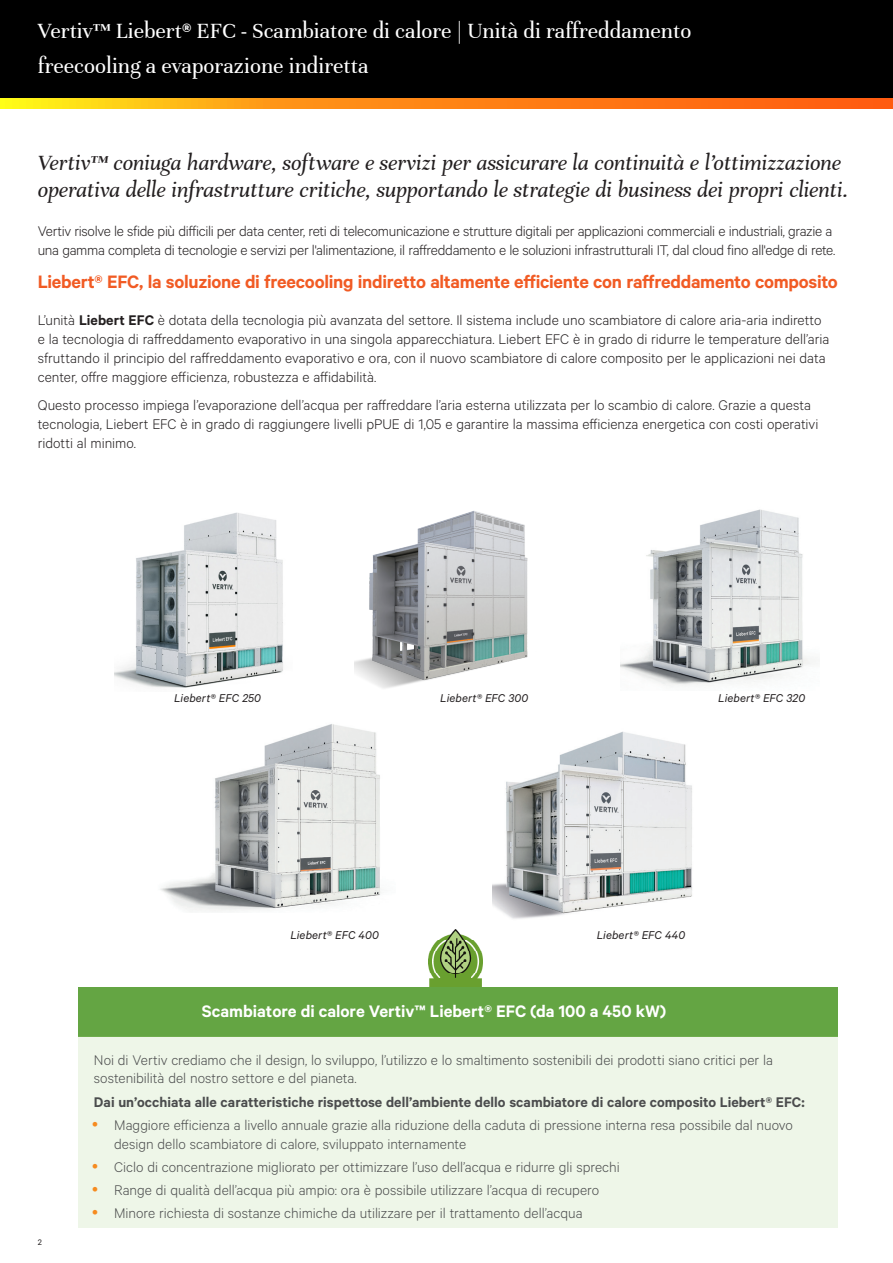
<style>
.page{position:relative;width:893px;height:1263px;background:#fff}
.page>*{position:absolute;margin:0;border:0;box-sizing:border-box;transform-origin:0 0}
.Vertiv_Lead-in{font:italic 23.25px/27.8px "Unna";letter-spacing:-.01em;color:#231f20}
.t1{font:23.25px/35.1px "Unna";color:#fff}
.Vertiv_Orange_Main_H{font:600 20.25px "Calibre";letter-spacing:-.015em;color:#f15b24}
.Orange_Box_Heading{font:600 18.75px "Calibre";color:#fff}
.Vertiv_Body_Text{font:300 15.75px/18.9px "Calibre";letter-spacing:-.005em;color:#231f20}
.Gray_Column_Body_Tex{font:300 15.75px/18.9px "Calibre";color:#4b4c4d}
.Gray_Column_Heading{font:600 15.75px "Calibre";letter-spacing:.005em;color:#4b4c4d}
.Vertiv_Caption{font:italic 12.75px "Calibre";letter-spacing:.01em;color:#231f20}
.t2{font:9px "Calibre";color:#231f20}
.s1{font-family:"Calibre";font-weight:600}
.s2{font-weight:600}
</style>
<div class="page">
<div style="left:0;top:0;width:893px;height:108px;background:#000"></div>
<svg style="left:0;top:98px;width:893px;height:11px;background:#ff9014"></svg>
<img style="left:428px;top:930px;width:54px;height:58px">
<div style="left:78px;top:988px;width:760px;height:49px;background:#64a543"></div>
<div style="left:78px;top:1036px;width:760px;height:192px;background:#eef6e8"></div>
<img style="left:355px;top:511px;width:173px;height:178px">
<img style="left:621px;top:509px;width:190px;height:177px">
<img style="left:160px;top:724px;width:221px;height:188px">
<img style="left:492px;top:731px;width:200px;height:188px">
<img style="left:114px;top:512px;width:169px;height:176px">
<h1 class="t1" style="left:38px;top:14px;width:655px">Vertiv™ Liebert<span class="s1">®</span> EFC - Scambiatore di calore | Unità di raffreddamento freecooling a evaporazione indiretta</h1>
<p class="Vertiv_Lead-in" style="left:38px;top:149px;width:812px">Vertiv™ coniuga hardware, software e servizi per assicurare la continuità e l’ottimizzazione operativa delle infrastrutture critiche, supportando le strategie di business dei propri clienti.</p>
<p class="Vertiv_Body_Text" style="left:38px;top:221px;width:799px">Vertiv risolve le sfide più difficili per data center, reti di telecomunicazione e strutture digitali per applicazioni commerciali e industriali, grazie a una gamma completa di tecnologie e servizi per l'alimentazione, il raffreddamento e le soluzioni infrastrutturali IT, dal cloud fino all'edge di rete.</p>
<p class="Vertiv_Orange_Main_H" style="left:38px;top:270px;width:801px">Liebert® EFC, la soluzione di freecooling indiretto altamente efficiente con raffreddamento composito</p>
<p class="Vertiv_Body_Text" style="left:38px;top:310px;width:793px">L’unità <span class="s2">Liebert EFC</span> è dotata della tecnologia più avanzata del settore. Il sistema include uno scambiatore di calore aria-aria indiretto e la tecnologia di raffreddamento evaporativo in una singola apparecchiatura. Liebert EFC è in grado di ridurre le temperature dell’aria sfruttando il principio del raffreddamento evaporativo e ora, con il nuovo scambiatore di calore composito per le applicazioni nei data center, offre maggiore efficienza, robustezza e affidabilità.</p>
<p class="Vertiv_Body_Text" style="left:38px;top:395px;width:782px">Questo processo impiega l’evaporazione dell’acqua per raffreddare l’aria esterna utilizzata per lo scambio di calore. Grazie a questa tecnologia, Liebert EFC è in grado di raggiungere livelli pPUE di 1,05 e garantire la massima efficienza energetica con costi operativi ridotti al minimo.</p>
<p class="Vertiv_Caption" style="left:174px;top:691px;width:88px">Liebert® EFC 250</p>
<p class="Vertiv_Caption" style="left:440px;top:691px;width:90px">Liebert® EFC 300</p>
<p class="Vertiv_Caption" style="left:718px;top:691px;width:88px">Liebert® EFC 320</p>
<p class="Vertiv_Caption" style="left:290px;top:927px;width:90px">Liebert® EFC 400</p>
<p class="Vertiv_Caption" style="left:597px;top:927px;width:90px">Liebert® EFC 440</p>
<p class="Orange_Box_Heading" style="left:202px;top:1000px;width:466px">Scambiatore di calore Vertiv™ Liebert® EFC (da 100 a 450 kW)</p>
<p class="t2" style="left:38px;top:1236px;width:6px">2</p>
<p class="Gray_Column_Body_Tex" style="left:94px;top:1049px;width:681px">Noi di Vertiv crediamo che il design, lo sviluppo, l’utilizzo e lo smaltimento sostenibili dei prodotti siano critici per la sostenibilità del nostro settore e del pianeta.</p>
<p class="Gray_Column_Heading" style="left:94px;top:1092px;width:712px">Dai un’occhiata alle caratteristiche rispettose dell’ambiente dello scambiatore di calore composito Liebert® EFC:</p>
<p class="Gray_Column_Body_Tex" style="left:114px;top:1115px;width:680px">Maggiore efficienza a livello annuale grazie alla riduzione della caduta di pressione interna resa possibile dal nuovo design dello scambiatore di calore, sviluppato internamente</p>
<p class="Gray_Column_Body_Tex" style="left:114px;top:1157px;width:507px">Ciclo di concentrazione migliorato per ottimizzare l’uso dell’acqua e ridurre gli sprechi</p>
<p class="Gray_Column_Body_Tex" style="left:114px;top:1180px;width:487px">Range di qualità dell’acqua più ampio: ora è possibile utilizzare l’acqua di recupero</p>
<p class="Gray_Column_Body_Tex" style="left:114px;top:1203px;width:470px">Minore richiesta di sostanze chimiche da utilizzare per il trattamento dell’acqua</p>
</div>
